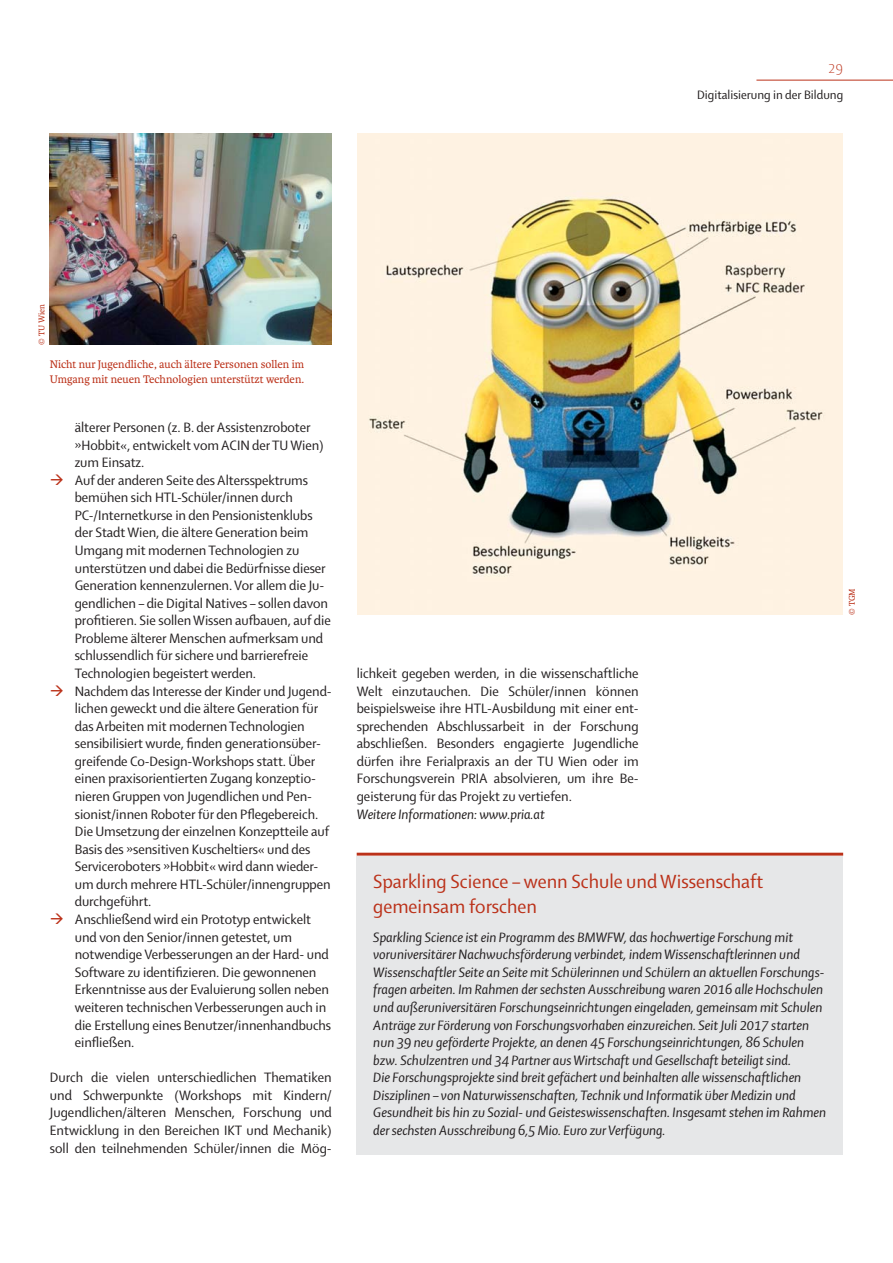
<style>
.page{position:relative;width:893px;height:1263px;background:#fff}
.page>*{position:absolute;margin:0;border:0;box-sizing:border-box;transform-origin:0 0}
.t1{font:20.55px/24.6px "Shaker 2";color:#bb3119}
.t2{font:14.7px/17.5px "Shaker 2";letter-spacing:-.005em;color:#231f20;text-align:justify}
.t3{font:italic 14.7px/17.5px "Shaker 2";color:#231f20}
.t4{font:300 14.7px "Shaker 2";color:#bb3119}
.t5{font:13.2px "Shaker 2";color:#231f20}
.t6{font:11.7px/14.7px "Karmina";color:#bb3119}
.t7{font:8.85px "Karmina";color:#bb3119}
</style>
<div class="page">
<hr style="left:756px;top:80px;width:136px;height:1px;background:#bb3119">
<img style="left:358px;top:133px;width:484px;height:482px">
<img style="left:50px;top:133px;width:282px;height:212px">
<div style="left:356px;top:856px;width:487px;height:298px;background:#e6e7e8"></div>
<hr style="left:356px;top:853px;width:487px;height:3px;background:#bb3119">
<p class="t4" style="left:828px;top:59px;width:16px">29</p>
<p class="t5" style="left:697px;top:90px;width:148px">Digitalisierung in der Bildung</p>
<p class="t7" style="left:38px;top:345px;width:42px;rotate:-90deg">© TU Wien</p>
<p class="t6" style="left:50px;top:358px;width:256px">Nicht nur Jugendliche, auch ältere Personen sollen im<br>Umgang mit neuen Technologien unterstützt werden.</p>
<p class="t2" style="left:75px;top:420px;width:258px;text-align:left">älterer Personen (z. B. der Assistenzroboter »Hobbit«, entwickelt vom ACIN der TU Wien) zum Einsatz.<br>Auf der anderen Seite des Altersspektrums bemühen sich HTL-Schüler/innen durch PC-/Internetkurse in den Pensionistenklubs der Stadt Wien, die ältere Generation beim Umgang mit modernen Technologien zu unterstützen und dabei die Bedürfnisse dieser Generation kennenzulernen. Vor allem die Ju&shy;gendlichen – die Digital Natives – sollen davon profitieren. Sie sollen Wissen aufbauen, auf die Probleme älterer Menschen aufmerksam und schlussendlich für sichere und barrierefreie Technologien begeistert werden.<br>Nachdem das Interesse der Kinder und Jugend&shy;lichen geweckt und die ältere Generation für das Arbeiten mit modernen Technologien sensibilisiert wurde, finden generationsüber&shy;greifende Co-Design-Workshops statt. Über einen praxisorientierten Zugang konzeptio&shy;nieren Gruppen von Jugendlichen und Pen&shy;sionist/innen Roboter für den Pflegebereich.<br>Die Umsetzung der einzelnen Konzeptteile auf Basis des »sensitiven Kuscheltiers« und des Serviceroboters »Hobbit« wird dann wieder&shy;um durch mehrere HTL-Schüler/innengruppen durchgeführt.<br>Anschließend wird ein Prototyp entwickelt und von den Senior/innen getestet, um notwendige Verbesserungen an der Hard- und Software zu identifizieren. Die gewonnenen Erkenntnisse aus der Evaluierung sollen neben weiteren technischen Verbesserungen auch in die Erstellung eines Benutzer/innenhandbuchs einfließen.</p>
<p class="t2" style="left:50px;top:1070px;width:283px">Durch die vielen unterschiedlichen Thematiken und Schwerpunkte (Workshops mit Kindern/ Jugendlichen/älteren Menschen, Forschung und Entwicklung in den Bereichen IKT und Mechanik) soll den teilnehmenden Schüler/innen die Mög-</p>
<p class="t2" style="left:357px;top:666px;width:283px">lichkeit gegeben werden, in die wissenschaftliche Welt einzutauchen. Die Schüler/innen können beispielsweise ihre HTL-Ausbildung mit einer ent&shy;sprechenden Abschlussarbeit in der Forschung abschließen. Besonders engagierte Jugendliche dürfen ihre Ferialpraxis an der TU Wien oder im Forschungsverein PRIA absolvieren, um ihre Be&shy;geisterung für das Projekt zu vertiefen.</p>
<p class="t3" style="left:357px;top:806px;width:189px">Weitere Informationen: www.pria.at</p>
<h1 class="t1" style="left:373px;top:871px;width:391px">Sparkling Science – wenn Schule und Wissenschaft gemeinsam forschen</h1>
<p class="t3" style="left:373px;top:929px;width:454px">Sparkling Science ist ein Programm des BMWFW, das hochwertige Forschung mit voruniversitärer Nachwuchsförderung verbindet, indem Wissenschaftlerinnen und Wissenschaftler Seite an Seite mit Schülerinnen und Schülern an aktuellen Forschungs&shy;fragen arbeiten. Im Rahmen der sechsten Ausschreibung waren 2016 alle Hochschulen und außeruniversitären Forschungseinrichtungen eingeladen, gemeinsam mit Schulen Anträge zur Förderung von Forschungsvorhaben einzureichen. Seit Juli 2017 starten nun 39 neu geförderte Projekte, an denen 45 Forschungseinrichtungen, 86 Schulen bzw. Schulzentren und 34 Partner aus Wirtschaft und Gesellschaft beteiligt sind.<br>Die Forschungsprojekte sind breit gefächert und beinhalten alle wissenschaftlichen Disziplinen – von Naturwissenschaften, Technik und Informatik über Medizin und Gesundheit bis hin zu Sozial- und Geisteswissenschaften. Insgesamt stehen im Rahmen der sechsten Ausschreibung 6,5 Mio. Euro zur Verfügung.</p>
<p class="t7" style="left:848px;top:615px;width:28px;rotate:-90deg">© TGM</p>
</div>
